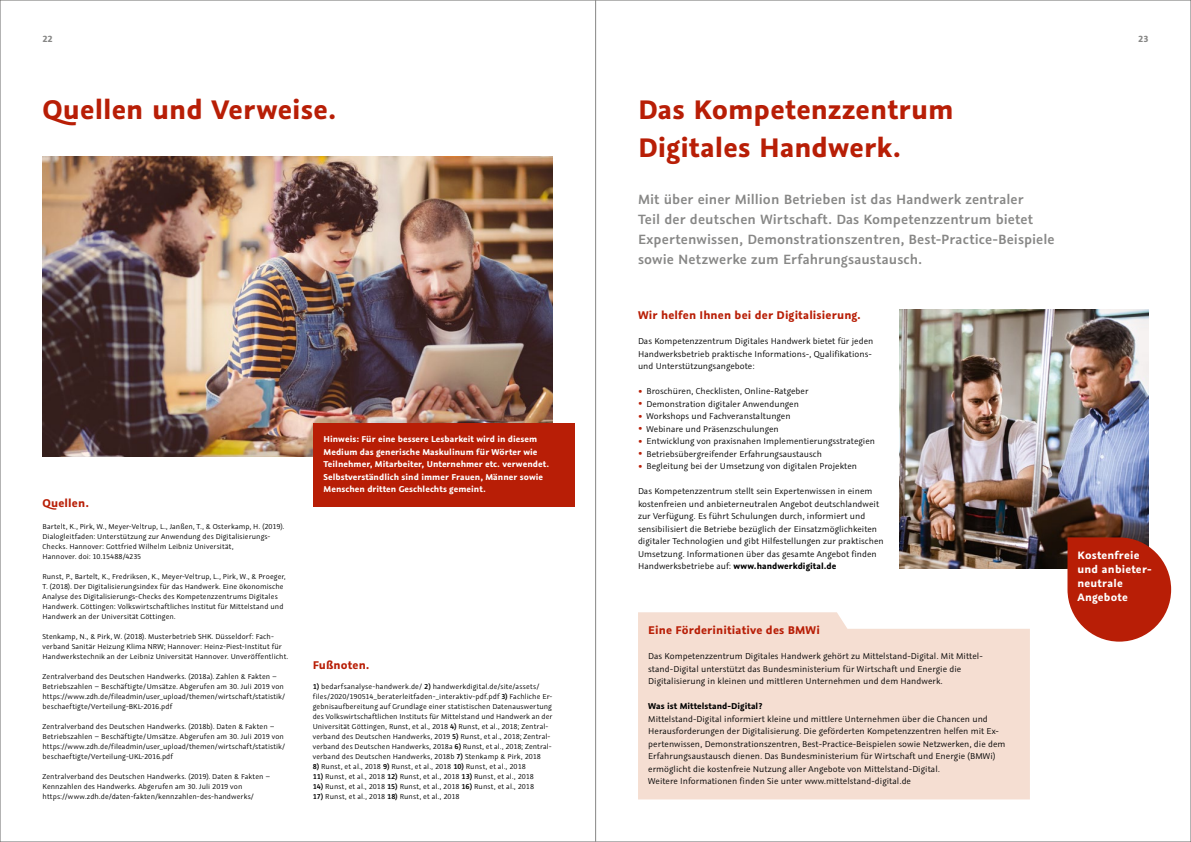
<style>
.page{position:relative;width:1191px;height:842px;background:#fff}
.page>*{position:absolute;margin:0;border:0;box-sizing:border-box;transform-origin:0 0}
.t1{font:700 30px/37.5px "Graublau Sans";letter-spacing:.005em;color:#b81e06}
.t2{font:600 15px/20px "Graublau Sans";letter-spacing:.005em;color:#878786}
.t3{font:700 12.5px "Graublau Sans";letter-spacing:.015em;color:#b81e06}
.t4{font:700 12px/14px "Graublau Sans";letter-spacing:.02em;color:#fff}
.t5{font:700 10px "Graublau Sans";color:#878786}
.t6{font:9.5px/12.5px "Graublau Sans";letter-spacing:.005em;color:#000}
.t7{font:700 9.5px/12.5px "Graublau Sans";letter-spacing:.005em;color:#fff}
.t8{font:700 9.5px "Graublau Sans";letter-spacing:.005em;color:#000}
.t9{font:8px/10px "Graublau Sans";letter-spacing:.01em;color:#000}
.s1{font-weight:600}
.s2{font-weight:800;color:#b81e06}
.s3{font-weight:700}
</style>
<div class="page">
<div style="left:638px;top:612px;width:392px;height:187px;background:#f5ded2"></div>
<img style="left:899px;top:310px;width:249px;height:258px">
<svg style="left:1067px;top:537px;width:104px;height:105px;background:#c1412d"></svg>
<img style="left:43px;top:157px;width:510px;height:300px">
<div style="left:313px;top:424px;width:261px;height:83px;background:#b81e06"></div>
<hr style="left:595px;top:0;width:1px;height:842px;background:#878786">
<p class="t5" style="left:43px;top:33px;width:12px">22</p>
<h1 class="t1" style="left:43px;top:91px;width:295px">Quellen und Verweise.</h1>
<h3 class="t3" style="left:43px;top:495px;width:48px">Quellen.</h3>
<p class="t9" style="left:43px;top:522px;width:243px">Bartelt, K., Pirk, W., Meyer-Veltrup, L., Janßen, T., &amp; Osterkamp, H. (2019).<br>Dialogleitfaden: Unterstützung zur Anwendung des Digitalisierungs-Checks. Hannover: Gottfried Wilhelm Leibniz Universität,<br>Hannover. doi: 10.15488/4235</p>
<p class="t9" style="left:43px;top:572px;width:245px">Runst, P., Bartelt, K., Fredriksen, K., Meyer-Veltrup, L., Pirk, W., &amp; Proeger, T. (2018). Der Digitalisierungsindex für das Handwerk. Eine ökonomische Analyse des Digitalisierungs-Checks des Kompetenzzentrums Digitales Handwerk. Göttingen: Volkswirtschaftliches Institut für Mittelstand und Handwerk an der Universität Göttingen.</p>
<p class="t9" style="left:43px;top:632px;width:247px">Stenkamp, N., &amp; Pirk, W. (2018). Musterbetrieb SHK. Düsseldorf: Fach&shy;verband Sanitär Heizung Klima NRW; Hannover: Heinz-Piest-Institut für<br>Handwerkstechnik an der Leibniz Universität Hannover. Unveröffentlicht.</p>
<p class="t9" style="left:43px;top:672px;width:244px">Zentralverband des Deutschen Handwerks. (2018a). Zahlen &amp; Fakten – Betriebszahlen – Beschäftigte/Umsätze. Abgerufen am 30. Juli 2019 von https://www.zdh.de/fileadmin/user_upload/themen/wirtschaft/statistik/ beschaeftigte/Verteilung-BKL-2016.pdf</p>
<p class="t9" style="left:43px;top:722px;width:244px">Zentralverband des Deutschen Handwerks. (2018b). Daten &amp; Fakten – Betriebszahlen – Beschäftigte/Umsätze. Abgerufen am 30. Juli 2019 von https://www.zdh.de/fileadmin/user_upload/themen/wirtschaft/statistik/ beschaeftigte/Verteilung-UKL-2016.pdf</p>
<p class="t9" style="left:43px;top:772px;width:229px">Zentralverband des Deutschen Handwerks. (2019). Daten &amp; Fakten –<br>Kennzahlen des Handwerks. Abgerufen am 30. Juli 2019 von https://www.zdh.de/daten-fakten/kennzahlen-des-handwerks/</p>
<p class="t7" style="left:323px;top:433px;width:227px">Hinweis: Für eine bessere Lesbarkeit wird in diesem Medium das generische Maskulinum für Wörter wie Teilnehmer, Mitarbeiter, Unternehmer etc. verwendet.<br>Selbstverständlich sind immer Frauen, Männer sowie Menschen dritten Geschlechts gemeint.</p>
<h3 class="t3" style="left:313px;top:657px;width:58px">Fußnoten.</h3>
<p class="t9" style="left:313px;top:682px;width:241px"><span class="s1">1)</span> bedarfsanalyse-handwerk.de/ <span class="s1">2)</span> handwerkdigital.de/site/assets/ files/2020/190514_beraterleitfaden-_interaktiv-pdf.pdf <span class="s1">3)</span> Fachliche Er&shy;gebnisaufbereitung auf Grundlage einer statistischen Datenauswertung des Volkswirtschaftlichen Instituts für Mittelstand und Handwerk an der Universität Göttingen, Runst, et al., 2018 <span class="s1">4)</span> Runst, et al., 2018; Zentral&shy;verband des Deutschen Handwerks, 2019 <span class="s1">5)</span> Runst, et al., 2018; Zentral&shy;verband des Deutschen Handwerks, 2018a <span class="s1">6)</span> Runst, et al., 2018; Zentral&shy;verband des Deutschen Handwerks, 2018b <span class="s1">7)</span> Stenkamp &amp; Pirk, 2018</p>
<p class="t9" style="left:313px;top:762px;width:214px"><span class="s1">8)</span> Runst, et al., 2018 <span class="s1">9)</span> Runst, et al., 2018 <span class="s1">10)</span> Runst, et al., 2018</p>
<p class="t9" style="left:313px;top:772px;width:223px"><span class="s1">11)</span> Runst, et al., 2018 <span class="s1">12)</span> Runst, et al., 2018 <span class="s1">13)</span> Runst, et al., 2018</p>
<p class="t9" style="left:313px;top:782px;width:223px"><span class="s1">14)</span> Runst, et al., 2018 <span class="s1">15)</span> Runst, et al., 2018 <span class="s1">16)</span> Runst, et al., 2018</p>
<p class="t9" style="left:313px;top:792px;width:148px"><span class="s1">17)</span> Runst, et al., 2018 <span class="s1">18)</span> Runst, et al., 2018</p>
<h1 class="t1" style="left:638px;top:91px;width:317px">Das Kompetenzzentrum<br>Digitales Handwerk.</h1>
<p class="t2" style="left:638px;top:190px;width:418px">Mit über einer Million Betrieben ist das Handwerk zentraler<br>Teil der deutschen Wirtschaft. Das Kompetenzzentrum bietet Expertenwissen, Demonstrationszentren, Best-Practice-Beispiele sowie Netzwerke zum Erfahrungsaustausch.</p>
<h3 class="t3" style="left:638px;top:307px;width:224px">Wir helfen Ihnen bei der Digitalisierung.</h3>
<p class="t6" style="left:638px;top:335px;width:237px">Das Kompetenzzentrum Digitales Handwerk bietet für jeden<br>Handwerksbetrieb praktische Informations-, Qualifikations&shy;und Unterstützungsangebote:</p>
<p class="t6" style="left:638px;top:385px;width:172px"><span class="s2">•</span> Broschüren, Checklisten, Online-Ratgeber</p>
<p class="t6" style="left:638px;top:397px;width:162px"><span class="s2">•</span> Demonstration digitaler Anwendungen</p>
<p class="t6" style="left:638px;top:410px;width:154px"><span class="s2">•</span> Workshops und Fachveranstaltungen</p>
<p class="t6" style="left:638px;top:422px;width:142px"><span class="s2">•</span> Webinare und Präsenzschulungen</p>
<p class="t6" style="left:638px;top:435px;width:238px"><span class="s2">•</span> Entwicklung von praxisnahen Implementierungsstrategien</p>
<p class="t6" style="left:638px;top:447px;width:185px"><span class="s2">•</span> Betriebsübergreifender Erfahrungsaustausch</p>
<p class="t6" style="left:638px;top:460px;width:220px"><span class="s2">•</span> Begleitung bei der Umsetzung von digitalen Projekten</p>
<p class="t6" style="left:638px;top:485px;width:247px">Das Kompetenzzentrum stellt sein Expertenwissen in einem kostenfreien und anbieterneutralen Angebot deutschlandweit zur Verfügung. Es führt Schulungen durch, informiert und sensibilisiert die Betriebe bezüglich der Einsatzmöglichkeiten digitaler Technologien und gibt Hilfestellungen zur praktischen Umsetzung. Informationen über das gesamte Angebot finden Handwerksbetriebe auf: <span class="s3">www.handwerkdigital.de</span></p>
<h3 class="t3" style="left:648px;top:622px;width:173px">Eine Förderinitiative des BMWi</h3>
<p class="t6" style="left:648px;top:650px;width:336px">Das Kompetenzzentrum Digitales Handwerk gehört zu Mittelstand-Digital. Mit Mittel&shy;stand-Digital unterstützt das Bundesministerium für Wirtschaft und Energie die<br>Digitalisierung in kleinen und mittleren Unternehmen und dem Handwerk.</p>
<p class="t8" style="left:648px;top:700px;width:116px">Was ist Mittelstand-Digital?</p>
<p class="t6" style="left:648px;top:712px;width:359px">Mittelstand-Digital informiert kleine und mittlere Unternehmen über die Chancen und Herausforderungen der Digitalisierung. Die geförderten Kompetenzzentren helfen mit Ex&shy;pertenwissen, Demonstrationszentren, Best-Practice-Beispielen sowie Netzwerken, die dem Erfahrungsaustausch dienen. Das Bundesministerium für Wirtschaft und Energie (BMWi) ermöglicht die kostenfreie Nutzung aller Angebote von Mittelstand-Digital.<br>Weitere Informationen finden Sie unter www.mittelstand-digital.de</p>
<p class="t5" style="left:1138px;top:33px;width:12px">23</p>
<h3 class="t4" style="left:1077px;top:548px;width:76px">Kostenfreie und anbieter&shy;neutrale<br>Angebote</h3>
</div>
